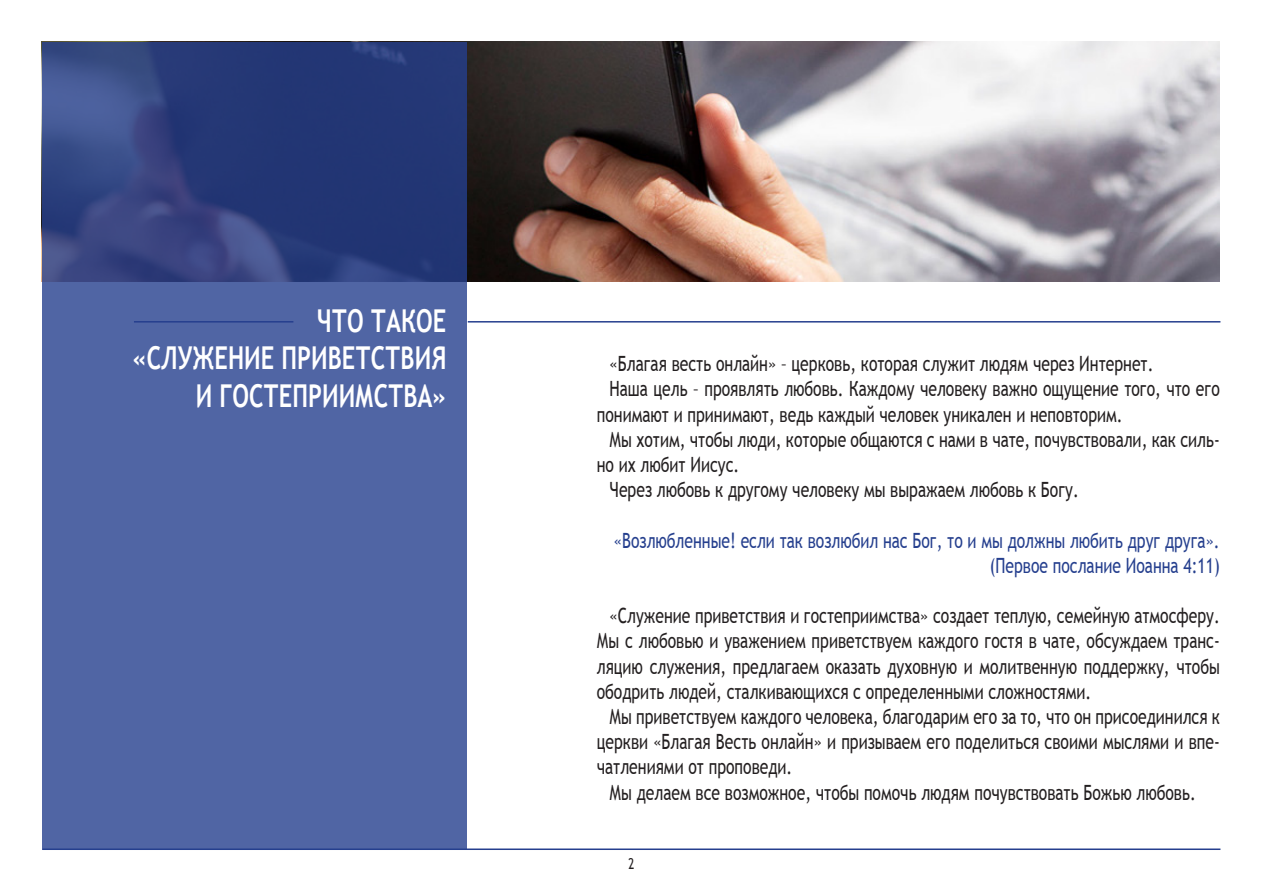
<style>
.page{position:relative;width:1263px;height:893px;background:#fff}
.page>*{position:absolute;margin:0;border:0;box-sizing:border-box;transform-origin:0 0}
.t1{font:700 31.5px "Trebuchet MS";color:#fff;scale:.75 1}
.t2{font:21px/25.2px "Trebuchet MS";color:#231f20;scale:.75 1}
.t3{font:21px "Trebuchet MS";color:#253f8e;scale:.75 1}
.t4{font:15px "Trebuchet MS";color:#231f20;scale:.75 1}
</style>
<div class="page">
<img style="left:42px;top:42px;width:1178px;height:240px">
<svg style="left:43px;top:43px;width:424px;height:805px;background:#455998"></svg>
<hr style="left:468px;top:321px;width:752px;height:2px;background:#253f8e">
<hr style="left:43px;top:848px;width:1177px;height:2px;background:#253f8e">
<hr style="left:134px;top:321px;width:159px;height:2px;background:#253f8e">
<p class="t1" style="left:317px;top:301px;width:175px">ЧТО ТАКОЕ</p>
<p class="t1" style="left:133px;top:338px;width:419px">«СЛУЖЕНИЕ ПРИВЕТСТВИЯ</p>
<p class="t1" style="left:196px;top:376px;width:336px">И ГОСТЕПРИИМСТВА»</p>
<p class="t2" style="left:610px;top:351px;width:727px">«Благая весть онлайн» – церковь, которая служит людям через Интернет.</p>
<p class="t2" style="left:597px;top:376px;width:832px;text-indent:13px">Наша цель – проявлять любовь. Каждому человеку важно ощущение того, что его понимают и принимают, ведь каждый человек уникален и неповторим.</p>
<p class="t2" style="left:597px;top:427px;width:832px;text-indent:13px">Мы хотим, чтобы люди, которые общаются с нами в чате, почувствовали, как силь&shy;но их любит Иисус.</p>
<p class="t2" style="left:610px;top:477px;width:627px">Через любовь к другому человеку мы выражаем любовь к Богу.</p>
<p class="t3" style="left:614px;top:527px;width:809px">«Возлюбленные! если так возлюбил нас Бог, то и мы должны любить друг друга».</p>
<p class="t3" style="left:990px;top:552px;width:308px">(Первое послание Иоанна 4:11)</p>
<p class="t2" style="left:597px;top:603px;width:832px;text-align:justify;text-indent:13px">«Служение приветствия и гостеприимства» создает теплую, семейную атмосферу.<br>Мы с любовью и уважением приветствуем каждого гостя в чате, обсуждаем транс&shy;ляцию служения, предлагаем оказать духовную и молитвенную поддержку, чтобы ободрить людей, сталкивающихся с определенными сложностями.</p>
<p class="t2" style="left:597px;top:704px;width:832px;text-align:justify;text-indent:13px">Мы приветствуем каждого человека, благодарим его за то, что он присоединился к церкви «Благая Весть онлайн» и призываем его поделиться своими мыслями и впе&shy;чатлениями от проповеди.</p>
<p class="t2" style="left:610px;top:779px;width:783px">Мы делаем все возможное, чтобы помочь людям почувствовать Божью любовь.</p>
<p class="t4" style="left:628px;top:854px;width:9px">2</p>
</div>
